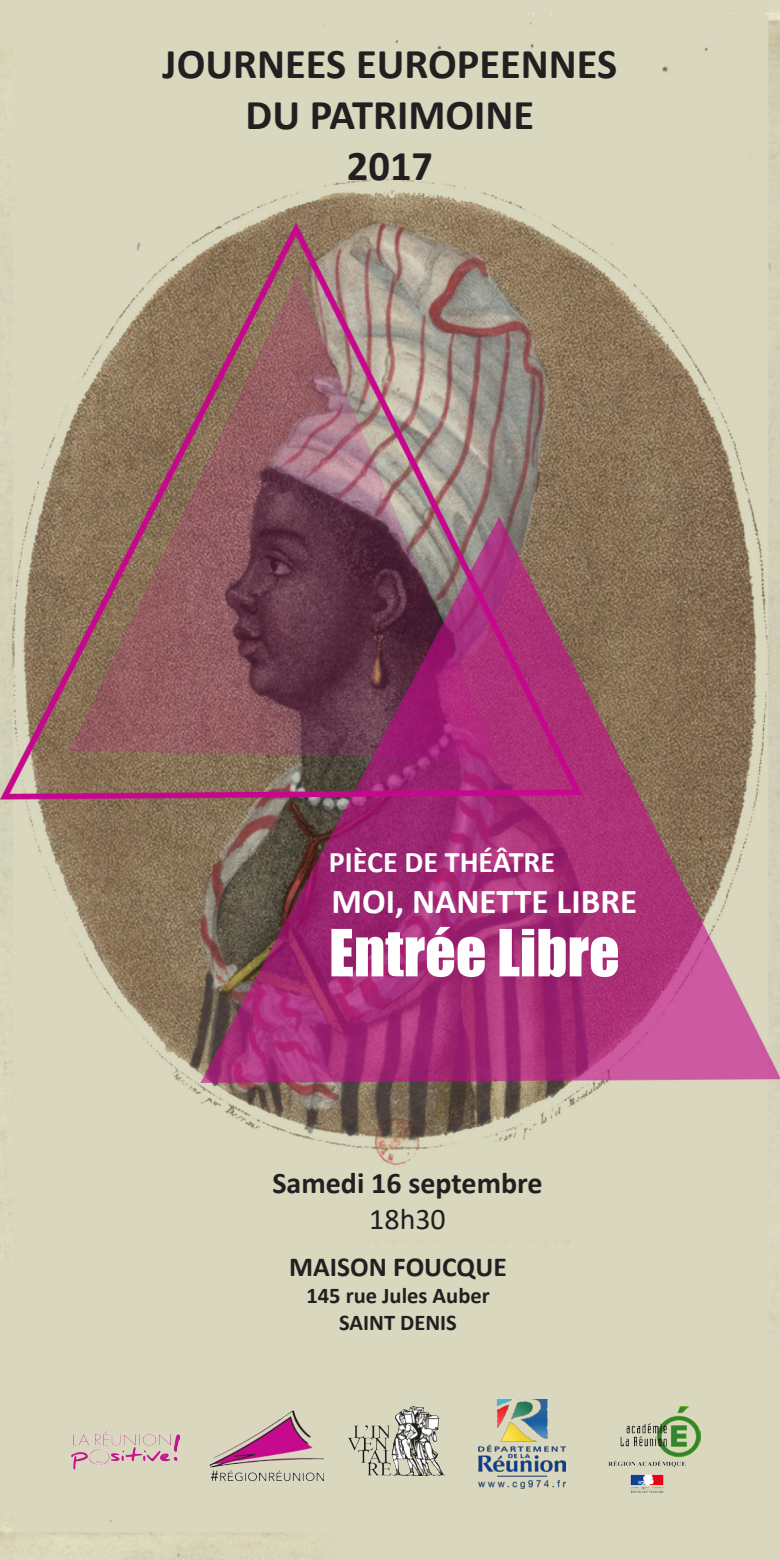
<style>
.page{position:relative;width:780px;height:1560px;background:#fff}
.page>*{position:absolute;margin:0;border:0;box-sizing:border-box;transform-origin:0 0}
.t1{font:60px "Impact";color:#fff}
.t2{font:700 42.5px "Calibri";color:#231f20}
.t3{font:700 35px "Calibri";color:#fff}
.t4{font:700 30px "Calibri";color:#231f20}
.t5{font:700 30px "Calibri";color:#fff}
.t6{font:30px "Calibri";color:#231f20}
.t7{font:700 27.5px "Calibri";color:#231f20}
.t8{font:700 22.5px "Calibri";color:#231f20}
</style>
<div class="page">
<img style="left:0;top:0;width:780px;height:1559px">
<img style="left:209px;top:1409px;width:114px;height:85px">
<img style="left:71px;top:1430px;width:109px;height:47px">
<img style="left:347px;top:1405px;width:97px;height:70px">
<img style="left:479px;top:1399px;width:86px;height:88px">
<img style="left:608px;top:1406px;width:92px;height:85px">
<p class="t2" style="left:163px;top:34px;width:456px">JOURNEES EUROPEENNES</p>
<p class="t2" style="left:245px;top:85px;width:290px">DU PATRIMOINE</p>
<p class="t2" style="left:347px;top:136px;width:88px">2017</p>
<p class="t5" style="left:329px;top:840px;width:228px">PIÈCE DE THÉÂTRE</p>
<p class="t3" style="left:331px;top:876px;width:307px">MOI, NANETTE LIBRE</p>
<p class="t1" style="left:329px;top:906px;width:292px">Entrée Libre</p>
<p class="t4" style="left:272px;top:1161px;width:272px">Samedi 16 septembre</p>
<p class="t6" style="left:369px;top:1197px;width:78px">18h30</p>
<p class="t7" style="left:289px;top:1246px;width:219px">MAISON FOUCQUE</p>
<p class="t8" style="left:306px;top:1279px;width:185px">145 rue Jules Auber</p>
<p class="t8" style="left:339px;top:1306px;width:119px">SAINT DENIS</p>
</div>
